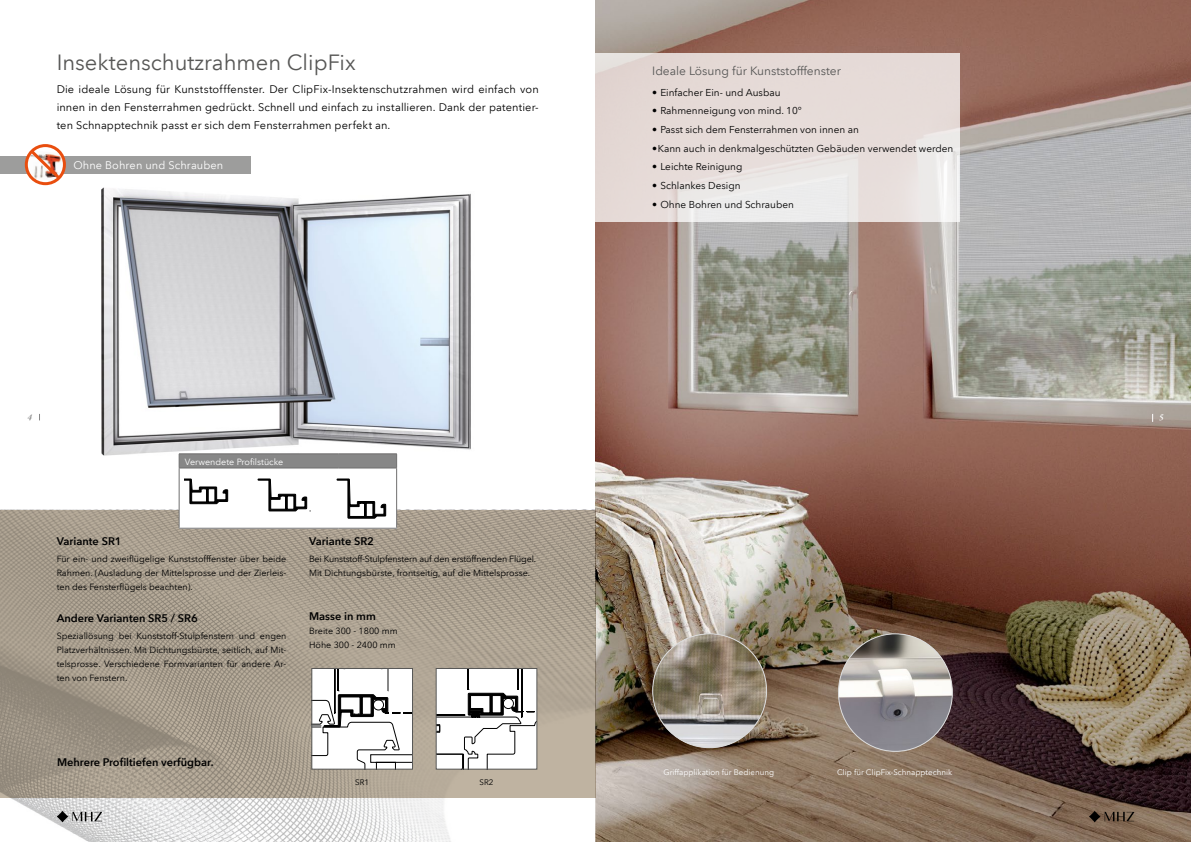
<style>
.page{position:relative;width:1191px;height:842px;background:#fff}
.page>*{position:absolute;margin:0;border:0;box-sizing:border-box;transform-origin:0 0}
.t1{font:22px "Avenir Next LT Com";color:#575756}
.t2{font:12px "Avenir Next LT Com";color:#575756}
.t3{font:11px/18px "Avenir Next LT Com";letter-spacing:.01em;color:#000;text-align:justify}
.t4{font:600 11px "Avenir Next LT Com";color:#000}
.t5{font:11px "Avenir Next LT Com";letter-spacing:.01em;color:#fff}
.t6{font:10px "Avenir Next LT Com";color:#000}
.t7{font:9px/14px "Avenir Next LT Com";color:#000;text-align:justify}
.t8{font:9px/14px "Avenir Next LT Com";letter-spacing:-.02em;color:#000}
.t9{font:9px "Avenir Next LT Com";color:#fff}
.t10{font:italic 600 9px "Garamond Premr Pro";color:#878787}
.t11{font:italic 600 9px "Garamond Premr Pro";color:#fff}
.t12{font:8px "Avenir Next LT Com";color:#fff}
.t13{font:8px "Avenir Next LT Com";color:#000}
</style>
<div class="page">
<img style="left:595px;top:0;width:596px;height:842px">
<img style="left:11px;top:798px;width:440px;height:44px">
<svg style="left:0;top:510px;width:595px;height:288px;background:#a89d8d"></svg>
<img style="left:101px;top:187px;width:370px;height:273px">
<svg style="left:595px;top:54px;width:365px;height:168px;background:#e6dedb"></svg>
<div style="left:0;top:157px;width:251px;height:17px;background:#9d9d9c"></div>
<svg style="left:57px;top:811px;width:45px;height:11px"></svg>
<svg style="left:1089px;top:811px;width:45px;height:11px"></svg>
<svg style="left:438px;top:670px;width:97px;height:98px"></svg>
<div style="left:436px;top:668px;width:101px;height:102px;border:1px solid #575756"></div>
<svg style="left:766px;top:668px;width:2px;height:23px"></svg>
<svg style="left:313px;top:670px;width:98px;height:98px"></svg>
<div style="left:311px;top:668px;width:102px;height:102px;border:1px solid #575756"></div>
<img style="left:838px;top:634px;width:114px;height:117px">
<div style="left:179px;top:468px;width:217px;height:60px;background:#fff"></div>
<hr style="left:396px;top:468px;width:1px;height:60px;background:#706f6f">
<hr style="left:179px;top:468px;width:160px;height:1px;background:#706f6f">
<hr style="left:179px;top:468px;width:1px;height:60px;background:#706f6f">
<hr style="left:339px;top:468px;width:58px;height:1px;background:#706f6f">
<svg style="left:179px;top:454px;width:218px;height:14px;background:#858585"></svg>
<hr style="left:179px;top:528px;width:160px;height:1px;background:#706f6f">
<hr style="left:339px;top:528px;width:58px;height:1px;background:#706f6f">
<svg style="left:337px;top:478px;width:49px;height:40px"></svg>
<svg style="left:258px;top:478px;width:52px;height:34px"></svg>
<svg style="left:185px;top:479px;width:43px;height:25px"></svg>
<div style="left:25px;top:144px;width:41px;height:41px;border:3px solid #e94e0f;border-radius:50%"></div>
<svg style="left:28px;top:148px;width:35px;height:34px"></svg>
<img style="left:652px;top:634px;width:114px;height:114px;border-radius:57px">
<h1 class="t1" style="left:57px;top:50px;width:300px">Insektenschutzrahmen ClipFix</h1>
<p class="t3" style="left:57px;top:81px;width:483px">Die ideale Lösung für Kunststofffenster. Der ClipFix-Insektenschutzrahmen wird einfach von innen in den Fensterrahmen gedrückt. Schnell und einfach zu installieren. Dank der patentier&shy;ten Schnapptechnik passt er sich dem Fensterrahmen perfekt an.</p>
<p class="t5" style="left:73px;top:159px;width:151px">Ohne Bohren und Schrauben</p>
<h2 class="t2" style="left:652px;top:64px;width:190px">Ideale Lösung für Kunststofffenster</h2>
<p class="t6" style="left:652px;top:86px;width:130px">• Einfacher Ein- und Ausbau</p>
<p class="t6" style="left:652px;top:105px;width:151px">• Rahmenneigung von mind. 10°</p>
<p class="t6" style="left:652px;top:124px;width:208px">• Passt sich dem Fensterrahmen von innen an</p>
<p class="t6" style="left:652px;top:142px;width:303px">•Kann auch in denkmalgeschützten Gebäuden verwendet werden</p>
<p class="t6" style="left:652px;top:161px;width:92px">• Leichte Reinigung</p>
<p class="t6" style="left:652px;top:180px;width:90px">• Schlankes Design</p>
<p class="t6" style="left:652px;top:198px;width:143px">• Ohne Bohren und Schrauben</p>
<p class="t10" style="left:28px;top:412px;width:6px">4</p>
<p class="t11" style="left:1159px;top:412px;width:6px">5</p>
<p class="t9" style="left:185px;top:456px;width:100px">Verwendete Profilstücke</p>
<p class="t4" style="left:57px;top:534px;width:66px">Variante SR1</p>
<p class="t7" style="left:57px;top:551px;width:231px">Für ein- und zweiflügelige Kunststofffenster über beide Rahmen. (Ausladung der Mittelsprosse und der Zierleis&shy;ten des Fensterflügels beachten).</p>
<p class="t4" style="left:57px;top:611px;width:143px">Andere Varianten SR5 / SR6</p>
<p class="t7" style="left:57px;top:629px;width:231px">Speziallösung bei Kunststoff-Stulpfenstern und engen Platzverhältnissen. Mit Dichtungsbürste, seitlich, auf Mit&shy;telsprosse. Verschiedene Formvarianten für andere Ar&shy;ten von Fenstern.</p>
<p class="t4" style="left:309px;top:534px;width:66px">Variante SR2</p>
<p class="t8" style="left:309px;top:551px;width:229px">Bei Kunststoff-Stulpfenstern auf den erstöffnenden Flügel.<br>Mit Dichtungsbürste, frontseitig, auf die Mittelsprosse.</p>
<p class="t4" style="left:309px;top:610px;width:68px">Masse in mm</p>
<p class="t7" style="left:309px;top:624px;width:90px">Breite 300 - 1800 mm<br>Höhe 300 - 2400 mm</p>
<p class="t4" style="left:57px;top:755px;width:158px">Mehrere Profiltiefen verfügbar.</p>
<p class="t13" style="left:355px;top:777px;width:15px">SR1</p>
<p class="t13" style="left:479px;top:777px;width:15px">SR2</p>
<p class="t12" style="left:663px;top:767px;width:112px">Griffapplikation für Bedienung</p>
<p class="t12" style="left:837px;top:767px;width:116px">Clip für ClipFix-Schnapptechnik</p>
</div>
